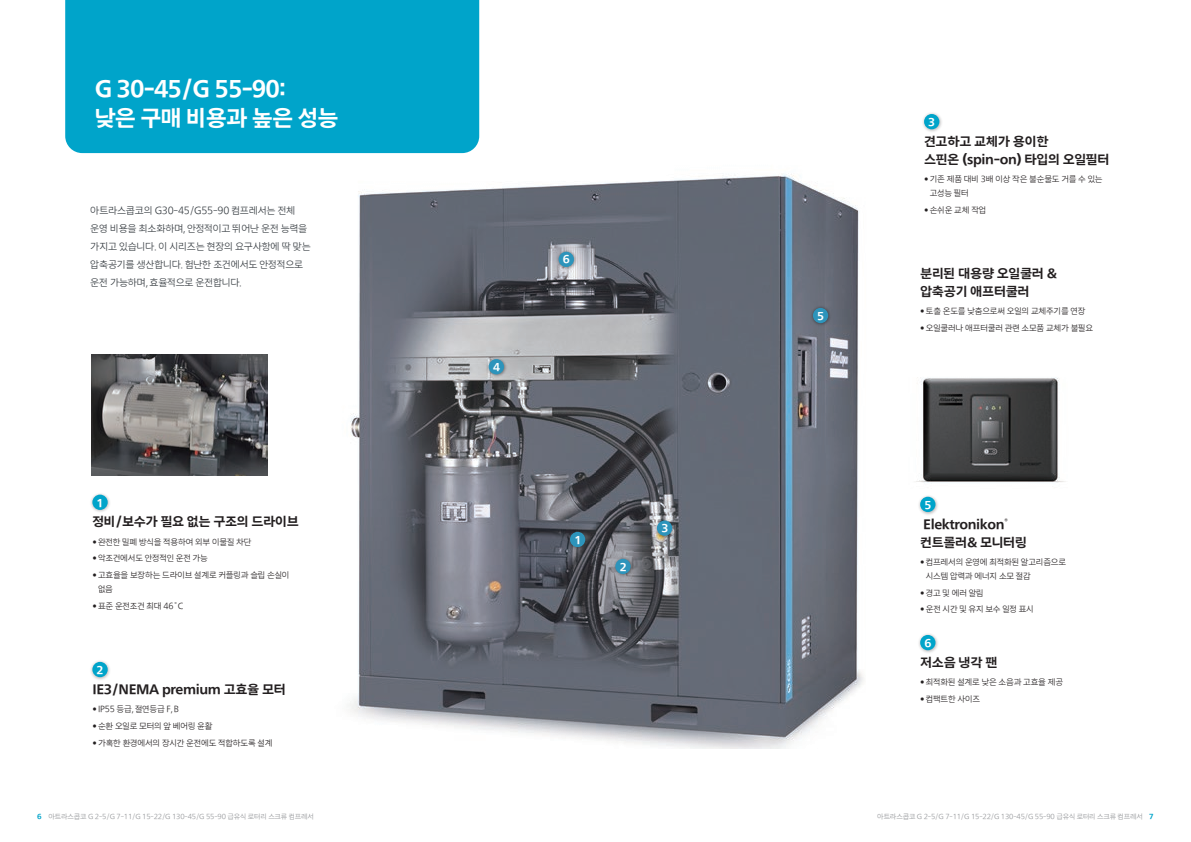
<style>
.page{position:relative;width:1191px;height:842px;background:#fff}
.page>*{position:absolute;margin:0;border:0;box-sizing:border-box;transform-origin:0 0}
.Headline_level_01{font:700 23px/29px "Seol Sans";letter-spacing:-.04em;color:#fff}
.Subhead_level_02{font:700 13px/18px "Seol Sans";letter-spacing:-.03em;color:#231f20}
.t1{font:700 10.9px "Seol Sans";color:#fff}
.body0__Li{font:300 10px/18px "Seol Sans";letter-spacing:-.025em;color:#353b40}
.t2{font:300 8.5px/14px "Seol Sans";letter-spacing:-.025em;color:#231f20}
.t3{font:300 7px "Seol Sans";letter-spacing:-.025em;color:#939598}
.s1{font-weight:700;color:#00a4ca}
</style>
<div class="page">
<img style="left:326px;top:133px;width:538px;height:616px">
<svg style="left:612px;top:556px;width:22px;height:22px"></svg>
<div style="left:615px;top:559px;width:15px;height:15px;background:#2d94bb;border-radius:50%"></div>
<svg style="left:654px;top:518px;width:21px;height:21px"></svg>
<div style="left:657px;top:520px;width:15px;height:16px;background:#2d94bb;border-radius:50%"></div>
<svg style="left:810px;top:305px;width:21px;height:22px"></svg>
<div style="left:813px;top:308px;width:15px;height:15px;background:#2d94bb;border-radius:50%"></div>
<img style="left:916px;top:377px;width:150px;height:106px">
<svg style="left:556px;top:249px;width:21px;height:22px"></svg>
<div style="left:558px;top:252px;width:16px;height:15px;background:#2d94bb;border-radius:50%"></div>
<svg style="left:567px;top:529px;width:22px;height:22px"></svg>
<div style="left:570px;top:532px;width:15px;height:15px;background:#2d94bb;border-radius:50%"></div>
<svg style="left:486px;top:356px;width:21px;height:22px"></svg>
<div style="left:489px;top:359px;width:15px;height:15px;background:#2d94bb;border-radius:50%"></div>
<img style="left:92px;top:355px;width:176px;height:120px">
<div style="left:65px;top:0;width:414px;height:153px;background:#00a4ca"></div>
<div style="left:90px;top:492px;width:21px;height:21px;background:#231f20;opacity:.33"></div>
<div style="left:92px;top:495px;width:16px;height:15px;background:#00a4ca;border-radius:50%"></div>
<div style="left:90px;top:659px;width:21px;height:22px;background:#231f20;opacity:.33"></div>
<div style="left:92px;top:662px;width:16px;height:15px;background:#00a4ca;border-radius:50%"></div>
<div style="left:921px;top:112px;width:21px;height:21px;background:#231f20;opacity:.33"></div>
<div style="left:924px;top:114px;width:15px;height:15px;background:#00a4ca;border-radius:50%"></div>
<div style="left:917px;top:494px;width:21px;height:21px;background:#231f20;opacity:.33"></div>
<div style="left:920px;top:497px;width:15px;height:15px;background:#00a4ca;border-radius:50%"></div>
<div style="left:917px;top:632px;width:21px;height:22px;background:#231f20;opacity:.33"></div>
<div style="left:920px;top:635px;width:15px;height:15px;background:#00a4ca;border-radius:50%"></div>
<p class="Headline_level_01" style="left:95px;top:74px;width:245px">G 30-45/G 55-90:<br>낮은 구매 비용과 높은 성능</p>
<p class="body0__Li" style="left:90px;top:201px;width:222px">아트라스콥코의 G30-45/G55-90 컴프레서는 전체 운영 비용을 최소화하며, 안정적이고 뛰어난 운전 능력을 가지고 있습니다. 이 시리즈는 현장의 요구사항에 딱 맞는 압축공기를 생산합니다. 험난한 조건에서도 안정적으로 운전 가능하며, 효율적으로 운전합니다.</p>
<p class="t1" style="left:97px;top:496px;width:9px">1</p>
<p class="Subhead_level_02" style="left:92px;top:513px;width:208px">정비/보수가 필요 없는 구조의 드라이브</p>
<p class="t2" style="left:92px;top:534px;width:161px">• 완전한 밀폐 방식을 적용하여 외부 이물질 차단</p>
<p class="t2" style="left:92px;top:551px;width:117px">• 악조건에서도 안정적인 운전 가능</p>
<p class="t2" style="left:98px;top:568px;width:193px;text-indent:-6px">• 고효율을 보장하는 드라이브 설계로 커플링과 슬립 손실이 없음</p>
<p class="t2" style="left:92px;top:599px;width:92px">• 표준 운전조건 최대 46˚C</p>
<p class="t1" style="left:97px;top:663px;width:9px">2</p>
<p class="Subhead_level_02" style="left:92px;top:680px;width:195px">IE3/NEMA premium 고효율 모터</p>
<p class="t2" style="left:92px;top:702px;width:88px">• IP55 등급, 절연등급 F, B</p>
<p class="t2" style="left:92px;top:719px;width:122px">• 순환 오일로 모터의 앞 베어링 윤활</p>
<p class="t2" style="left:92px;top:735px;width:182px">• 가혹한 환경에서의 장시간 운전에도 적합하도록 설계</p>
<p class="t1" style="left:493px;top:360px;width:9px">4</p>
<p class="t1" style="left:563px;top:252px;width:9px">6</p>
<p class="t1" style="left:574px;top:533px;width:9px">1</p>
<p class="t1" style="left:620px;top:560px;width:9px">2</p>
<p class="t1" style="left:661px;top:521px;width:9px">3</p>
<p class="t1" style="left:817px;top:309px;width:9px">5</p>
<p class="t1" style="left:928px;top:115px;width:9px">3</p>
<p class="Subhead_level_02" style="left:924px;top:132px;width:187px">견고하고 교체가 용이한<br>스핀온 (spin-on) 타입의 오일필터</p>
<p class="t2" style="left:929px;top:172px;width:174px;text-indent:-6px">• 기존 제품 대비 3배 이상 작은 불순물도 거를 수 있는 고성능 필터</p>
<p class="t2" style="left:924px;top:203px;width:64px">• 손쉬운 교체 작업</p>
<p class="Subhead_level_02" style="left:920px;top:264px;width:138px">분리된 대용량 오일쿨러 &amp; 압축공기 애프터쿨러</p>
<p class="t2" style="left:920px;top:304px;width:167px">• 토출 온도를 낮춤으로써 오일의 교체주기를 연장</p>
<p class="t2" style="left:920px;top:321px;width:174px">• 오일쿨러나 애프터쿨러 관련 소모품 교체가 불필요</p>
<p class="t1" style="left:924px;top:498px;width:9px">5</p>
<p class="Subhead_level_02" style="left:920px;top:515px;width:108px">Elektronikon<sup>® </sup>컨트롤러&amp; 모니터링</p>
<p class="t2" style="left:926px;top:555px;width:142px;text-indent:-6px">• 컴프레서의 운영에 최적화된 알고리즘으로 시스템 압력과 에너지 소모 절감</p>
<p class="t2" style="left:920px;top:585px;width:65px">• 경고 및 에러 알림</p>
<p class="t2" style="left:920px;top:602px;width:115px">• 운전 시간 및 유지 보수 일정 표시</p>
<p class="t1" style="left:924px;top:636px;width:9px">6</p>
<p class="Subhead_level_02" style="left:920px;top:653px;width:79px">저소음 냉각 팬</p>
<p class="t2" style="left:920px;top:675px;width:144px">• 최적화된 설계로 낮은 소음과 고효율 제공</p>
<p class="t2" style="left:920px;top:692px;width:62px">• 컴팩트한 사이즈</p>
<p class="t3" style="left:37px;top:812px;width:278px"><span class="s1">6</span> 아트라스콥코 G 2-5/G 7-11/G 15-22/G 130-45/G 55-90 급유식 로터리 스크류 컴프레서</p>
<p class="t3" style="left:877px;top:812px;width:278px">아트라스콥코 G 2-5/G 7-11/G 15-22/G 130-45/G 55-90 급유식 로터리 스크류 컴프레서 <span class="s1">7</span></p>
</div>
